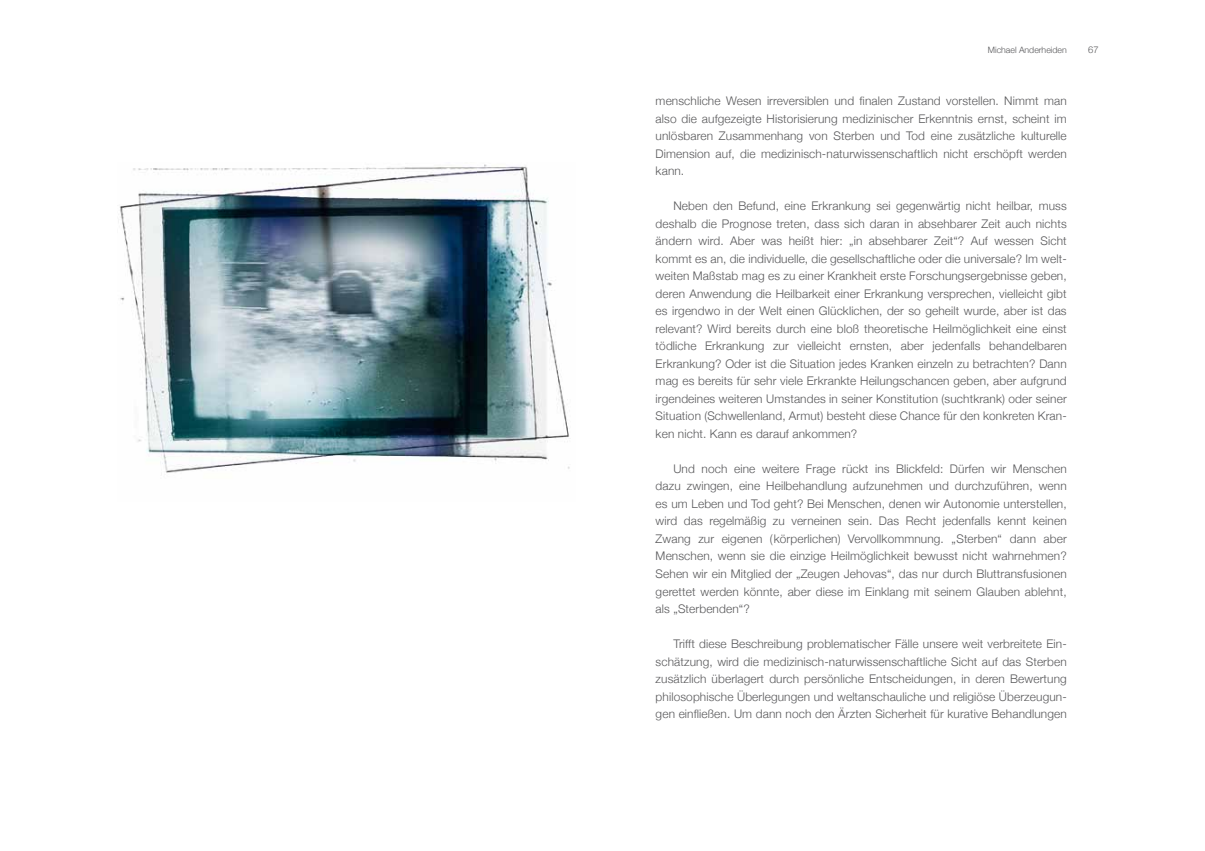
<style>
.page{position:relative;width:1205px;height:851px;background:#fff}
.page>*{position:absolute;margin:0;border:0;box-sizing:border-box;transform-origin:0 0}
.t1{font:300 11.88px/17.5px "Helvetica Neue";letter-spacing:.01em;color:#58585a;text-align:justify}
.t2{font:300 9.38px "Helvetica Neue";color:#58585a}
.t3{font:300 8.75px "Helvetica Neue";color:#58585a}
</style>
<div class="page">
<img style="left:118px;top:164px;width:452px;height:309px">
<p class="t3" style="left:988px;top:44px;width:80px">Michael Anderheiden</p>
<p class="t2" style="left:1088px;top:43px;width:12px">67</p>
<p class="t1" style="left:656px;top:92px;width:413px">menschliche Wesen irreversiblen und finalen Zustand vorstellen. Nimmt man also die aufgezeigte Historisierung medizinischer Erkenntnis ernst, scheint im unlösbaren Zusammenhang von Sterben und Tod eine zusätzliche kulturelle Dimension auf, die medizinisch-naturwissenschaftlich nicht erschöpft werden kann.</p>
<p class="t1" style="left:656px;top:197px;width:413px;text-indent:18px">Neben den Befund, eine Erkrankung sei gegenwärtig nicht heilbar, muss deshalb die Prognose treten, dass sich daran in absehbarer Zeit auch nichts ändern wird. Aber was heißt hier: „in absehbarer Zeit“? Auf wessen Sicht kommt es an, die individuelle, die gesellschaftliche oder die universale? Im welt&shy;weiten Maßstab mag es zu einer Krankheit erste Forschungsergebnisse geben, deren Anwendung die Heilbarkeit einer Erkrankung versprechen, vielleicht gibt es irgendwo in der Welt einen Glücklichen, der so geheilt wurde, aber ist das relevant? Wird bereits durch eine bloß theoretische Heilmöglichkeit eine einst tödliche Erkrankung zur vielleicht ernsten, aber jedenfalls behandelbaren Erkrankung? Oder ist die Situation jedes Kranken einzeln zu betrachten? Dann mag es bereits für sehr viele Erkrankte Heilungschancen geben, aber aufgrund irgendeines weiteren Umstandes in seiner Konstitution (suchtkrank) oder seiner Situation (Schwellenland, Armut) besteht diese Chance für den konkreten Kran&shy;ken nicht. Kann es darauf ankommen?</p>
<p class="t1" style="left:656px;top:459px;width:413px;text-indent:18px">Und noch eine weitere Frage rückt ins Blickfeld: Dürfen wir Menschen dazu zwingen, eine Heilbehandlung aufzunehmen und durchzuführen, wenn es um Leben und Tod geht? Bei Menschen, denen wir Autonomie unterstellen, wird das regelmäßig zu verneinen sein. Das Recht jedenfalls kennt keinen Zwang zur eigenen (körperlichen) Vervollkommnung. „Sterben“ dann aber Menschen, wenn sie die einzige Heilmöglichkeit bewusst nicht wahrnehmen?<br>Sehen wir ein Mitglied der „Zeugen Jehovas“, das nur durch Bluttransfusionen gerettet werden könnte, aber diese im Einklang mit seinem Glauben ablehnt, als „Sterbenden“?</p>
<p class="t1" style="left:656px;top:634px;width:413px;text-indent:18px">Trifft diese Beschreibung problematischer Fälle unsere weit verbreitete Ein&shy;schätzung, wird die medizinisch-naturwissenschaftliche Sicht auf das Sterben zusätzlich überlagert durch persönliche Entscheidungen, in deren Bewertung philosophische Überlegungen und weltanschauliche und religiöse Überzeugun&shy;gen einfließen. Um dann noch den Ärzten Sicherheit für kurative Behandlungen</p>
</div>
